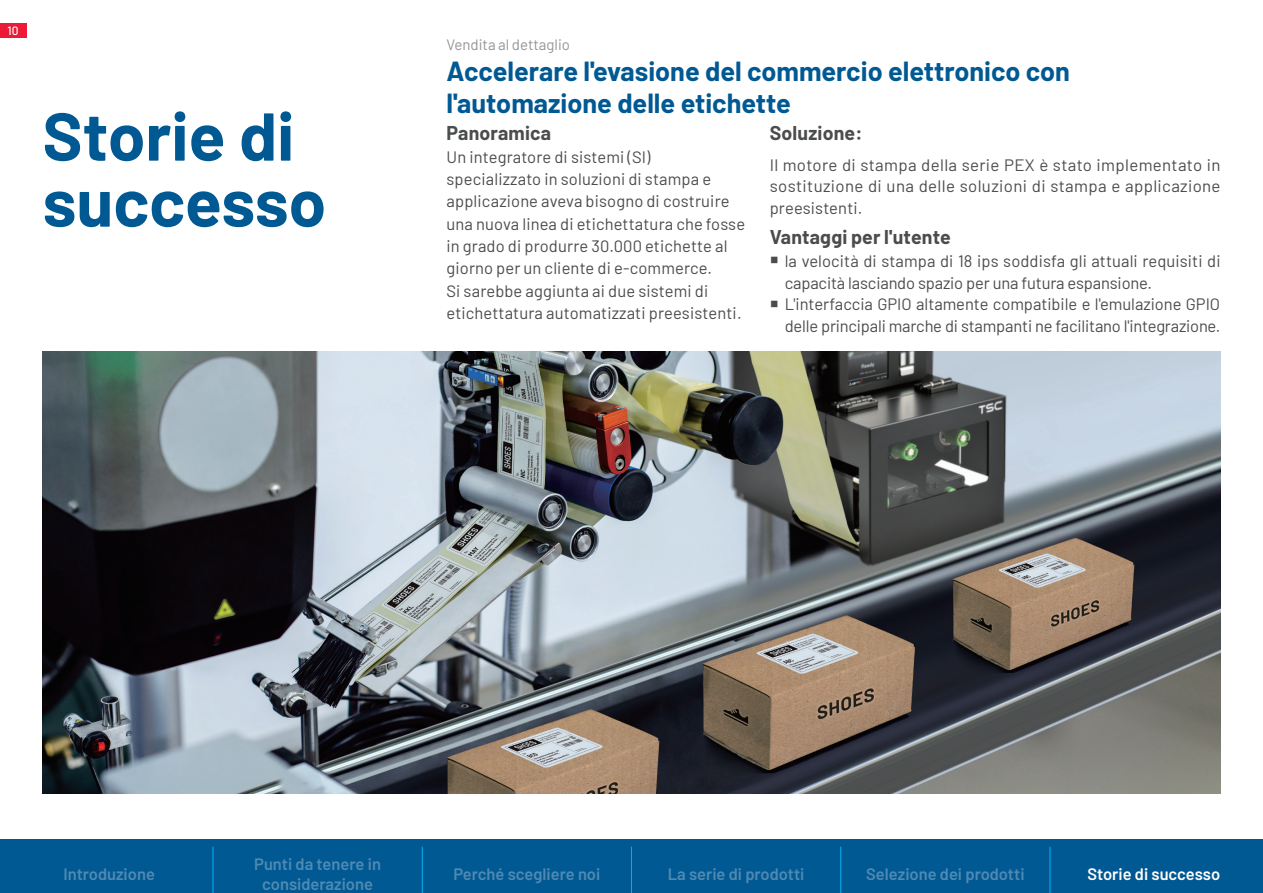
<style>
.page{position:relative;width:1263px;height:893px;background:#fff}
.page>*{position:absolute;margin:0;border:0;box-sizing:border-box;transform-origin:0 0}
.chapter_name{font:700 67.5px/66px "Barlow";color:#015993}
.t1{font:700 27px/32.4px "Barlow";color:#015993}
.content01{font:700 19.5px "Barlow";letter-spacing:.01em;color:#4b4c4d}
.content01-2{font:16.5px/22.4px "Barlow";letter-spacing:.005em;color:#4b4c4d}
.navigation_none{font:600 16.5px/19.8px "Barlow";color:#4f8ab3;text-align:center}
.navigation_none-2{font:600 16.5px "Barlow";color:#fff}
.content02{font:15px "Barlow";color:#939598}
.t2{font:500 12px "Barlow";color:#fff}
</style>
<div class="page">
<img style="left:43px;top:352px;width:1177px;height:441px">
<div style="left:0;top:839px;width:1263px;height:54px;background:#015993"></div>
<hr style="left:212px;top:847px;width:2px;height:46px;background:#00aeef">
<hr style="left:422px;top:847px;width:1px;height:46px;background:#00aeef">
<hr style="left:631px;top:847px;width:1px;height:46px;background:#00aeef">
<hr style="left:840px;top:847px;width:1px;height:46px;background:#00aeef">
<hr style="left:1049px;top:847px;width:1px;height:46px;background:#00aeef">
<div style="left:0;top:23px;width:26px;height:15px;background:#ed1a37"></div>
<p class="t2" style="left:8px;top:22px;width:13px">10</p>
<p class="chapter_name" style="left:43px;top:98px;width:285px">Storie di successo</p>
<p class="content02" style="left:446px;top:34px;width:125px">Vendita al dettaglio</p>
<h1 class="t1" style="left:446px;top:53px;width:625px">Accelerare l'evasione del commercio elettronico con l'automazione delle etichette</h1>
<p class="content01" style="left:446px;top:119px;width:106px">Panoramica</p>
<p class="content01-2" style="left:446px;top:144px;width:300px">Un integratore di sistemi (SI) specializzato in soluzioni di stampa e applicazione aveva bisogno di costruire una nuova linea di etichettatura che fosse in grado di produrre 30.000 etichette al giorno per un cliente di e-commerce.<br>Si sarebbe aggiunta ai due sistemi di etichettatura automatizzati preesistenti.</p>
<p class="content01" style="left:770px;top:119px;width:94px">Soluzione:</p>
<p class="content01-2" style="left:770px;top:153px;width:452px;line-height:21.8px;text-align:justify">Il motore di stampa della serie PEX è stato implementato in sostituzione di una delle soluzioni di stampa e applicazione preesistenti.</p>
<p class="content01" style="left:770px;top:223px;width:183px">Vantaggi per l'utente</p>
<p class="content01-2" style="left:785px;top:249px;width:437px;line-height:21.8px">la velocità di stampa di 18 ips soddisfa gli attuali requisiti di capacità lasciando spazio per una futura espansione.</p>
<p class="content01-2" style="left:785px;top:292px;width:437px;line-height:21.8px">L'interfaccia GPIO altamente compatibile e l'emulazione GPIO delle principali marche di stampanti ne facilitano l'integrazione.</p>
<p class="navigation_none" style="left:63px;top:863px;width:93px">Introduzione</p>
<p class="navigation_none" style="left:254px;top:854px;width:128px">Punti da tenere in considerazione</p>
<p class="navigation_none" style="left:453px;top:863px;width:149px">Perché scegliere noi</p>
<p class="navigation_none" style="left:668px;top:863px;width:138px">La serie di prodotti</p>
<p class="navigation_none" style="left:866px;top:863px;width:160px">Selezione dei prodotti</p>
<p class="navigation_none-2" style="left:1087px;top:863px;width:134px">Storie di successo</p>
</div>
